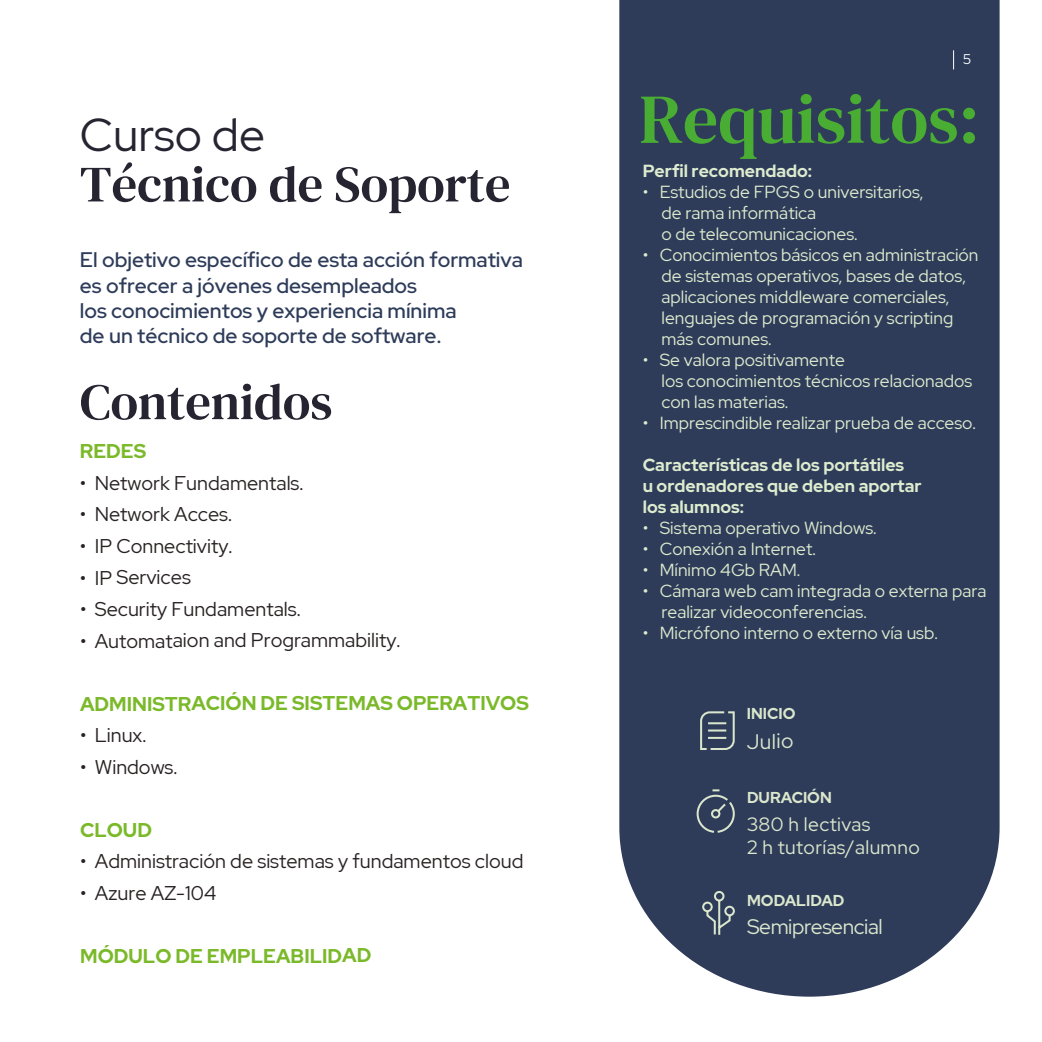
<style>
.page{position:relative;width:1042px;height:1042px;background:#fff}
.page>*{position:absolute;margin:0;border:0;box-sizing:border-box;transform-origin:0 0}
.t1{font:69.83px "DM Serif Text";color:#4aad33}
.t2{font:50.75px "DM Serif Text";color:#272431}
.t3{font:46.02px "Red Hat Display";color:#272431}
.t4{font:500 21px/25.2px "Red Hat Display";color:#2e3c5a}
.t5{font:21px "Red Hat Display";letter-spacing:-.02em;color:#dae7cc}
.t6{font:19.78px "Red Hat Display";color:#292223}
.t7{font:700 19.78px "Red Hat Display";color:#7ab929}
.t8{font:19.25px/23.1px "Red Hat Display";letter-spacing:.02em;color:#dae7cc}
.t9{font:17.5px/21px "Red Hat Display";color:#ddebce}
.t10{font:700 17.5px/21px "Red Hat Display";color:#ddebce}
.t11{font:700 15.75px "Red Hat Display";color:#dae7cc}
.t12{font:14px "Red Hat Display";color:#fff}
</style>
<div class="page">
<div style="left:619px;top:0;width:380px;height:996px;background:#2e3c5a"></div>
<svg style="left:699px;top:710px;width:37px;height:41px;background:#566474"></svg>
<svg style="left:695px;top:788px;width:41px;height:46px;background:#48566b"></svg>
<svg style="left:701px;top:890px;width:35px;height:47px;background:#4e5c6f"></svg>
<svg style="left:953px;top:50px;width:1px;height:19px"></svg>
<h3 class="t3" style="left:80px;top:105px;width:187px">Curso de</h3>
<h2 class="t2" style="left:80px;top:155px;width:432px">Técnico de Soporte</h2>
<p class="t4" style="left:80px;top:247px;width:445px">El objetivo específico de esta acción formativa es ofrecer a jóvenes desempleados<br>los conocimientos y experiencia mínima<br>de un técnico de soporte de software.</p>
<h2 class="t2" style="left:80px;top:372px;width:254px">Contenidos</h2>
<p class="t7" style="left:80px;top:438px;width:68px">REDES</p>
<p class="t6" style="left:80px;top:470px;width:225px">• Network Fundamentals.</p>
<p class="t6" style="left:80px;top:501px;width:154px">• Network Acces.</p>
<p class="t6" style="left:80px;top:533px;width:154px">• IP Connectivity.</p>
<p class="t6" style="left:80px;top:565px;width:112px">• IP Services</p>
<p class="t6" style="left:80px;top:596px;width:222px">• Security Fundamentals.</p>
<p class="t6" style="left:80px;top:627px;width:322px">• Automataion and Programmability.</p>
<p class="t7" style="left:80px;top:690px;width:450px">ADMINISTRACIÓN DE SISTEMAS OPERATIVOS</p>
<p class="t6" style="left:80px;top:722px;width:68px">• Linux.</p>
<p class="t6" style="left:80px;top:754px;width:99px">• Windows.</p>
<p class="t7" style="left:80px;top:816px;width:73px">CLOUD</p>
<p class="t6" style="left:80px;top:848px;width:445px">• Administración de sistemas y fundamentos cloud</p>
<p class="t6" style="left:80px;top:880px;width:138px">• Azure AZ-104</p>
<p class="t7" style="left:80px;top:942px;width:293px">MÓDULO DE EMPLEABILIDAD</p>
<p class="t12" style="left:963px;top:50px;width:9px">5</p>
<h1 class="t1" style="left:639px;top:79px;width:342px">Requisitos:</h1>
<p class="t10" style="left:643px;top:161px;width:171px">Perfil recomendado:</p>
<p class="t9" style="left:661px;top:181px;width:263px;text-indent:-19px">• Estudios de FPGS o universitarios, de rama informática<br>o de telecomunicaciones.</p>
<p class="t9" style="left:661px;top:244px;width:318px;text-indent:-19px">• Conocimientos básicos en administración de sistemas operativos, bases de datos, aplicaciones middleware comerciales, lenguajes de programación y scripting más comunes.</p>
<p class="t9" style="left:661px;top:349px;width:312px;text-indent:-19px">• Se valora positivamente<br>los conocimientos técnicos relacionados con las materias.</p>
<p class="t9" style="left:643px;top:412px;width:335px">• Imprescindible realizar prueba de acceso.</p>
<p class="t10" style="left:643px;top:454px;width:280px">Características de los portátiles<br>u ordenadores que deben aportar los alumnos:</p>
<p class="t9" style="left:643px;top:517px;width:235px">• Sistema operativo Windows.</p>
<p class="t9" style="left:643px;top:538px;width:175px">• Conexión a Internet.</p>
<p class="t9" style="left:643px;top:559px;width:159px">• Mínimo 4Gb RAM.</p>
<p class="t9" style="left:661px;top:580px;width:326px;text-indent:-19px">• Cámara web cam integrada o externa para realizar videoconferencias.</p>
<p class="t9" style="left:643px;top:622px;width:296px">• Micrófono interno o externo vía usb.</p>
<p class="t11" style="left:747px;top:703px;width:50px">INICIO</p>
<p class="t5" style="left:747px;top:727px;width:48px">Julio</p>
<p class="t11" style="left:747px;top:787px;width:86px">DURACIÓN</p>
<p class="t8" style="left:747px;top:812px;width:174px">380 h lectivas<br>2 h tutorías/alumno</p>
<p class="t11" style="left:747px;top:890px;width:99px">MODALIDAD</p>
<p class="t5" style="left:747px;top:913px;width:137px">Semipresencial</p>
</div>
